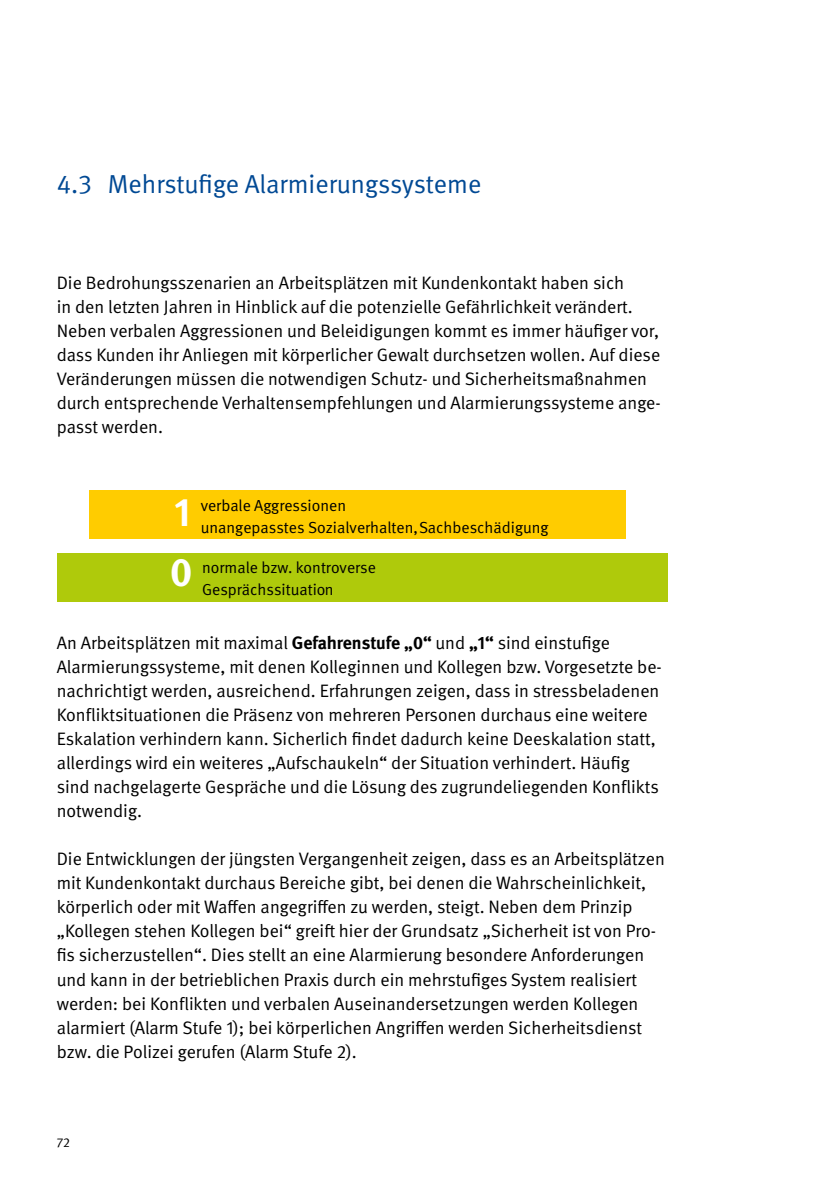
<style>
.page{position:relative;width:840px;height:1191px;background:#fff}
.page>*{position:absolute;margin:0;border:0;box-sizing:border-box;transform-origin:0 0}
.t1{font:700 40px "DGUV Meta";color:#fff}
.t2{font:26px "DGUV Meta";color:#004994}
.fließ{font:18px/24px "DGUV Meta";color:#000}
.t3{font:16px/22px "DGUV Meta";color:#000}
.t4{font:13px "DGUV Meta";color:#000}
.s1{font-weight:700}
</style>
<div class="page">
<div style="left:57px;top:553px;width:609px;height:48px;background:#afca0b"></div>
<div style="left:90px;top:490px;width:535px;height:49px;background:#fc0"></div>
<p class="t2" style="left:57px;top:169px;width:426px">4.3 Mehrstufige Alarmierungssysteme</p>
<p class="fließ" style="left:57px;top:271px;width:605px">Die Bedrohungsszenarien an Arbeitsplätzen mit Kundenkontakt haben sich<br>in den letzten Jahren in Hinblick auf die potenzielle Gefährlichkeit verändert.<br>Neben verbalen Aggressionen und Beleidigungen kommt es immer häufiger vor, dass Kunden ihr Anliegen mit körperlicher Gewalt durchsetzen wollen. Auf diese Veränderungen müssen die notwendigen Schutz- und Sicherheitsmaßnahmen durch entsprechende Verhaltensempfehlungen und Alarmierungssysteme ange&shy;passt werden.</p>
<h1 class="t1" style="left:174px;top:489px;width:18px">1</h1>
<p class="t3" style="left:200px;top:494px;width:349px">verbale Aggressionen<br>unangepasstes Sozialverhalten, Sachbeschädigung</p>
<h1 class="t1" style="left:170px;top:548px;width:24px">0</h1>
<p class="t3" style="left:202px;top:557px;width:175px">normale bzw. kontroverse<br>Gesprächssituation</p>
<p class="fließ" style="left:57px;top:631px;width:606px">An Arbeitsplätzen mit maximal <span class="s1">Gefahrenstufe „0“</span> und <span class="s1">„1“</span> sind einstufige Alarmierungssysteme, mit denen Kolleginnen und Kollegen bzw. Vorgesetzte be&shy;nachrichtigt werden, ausreichend. Erfahrungen zeigen, dass in stressbeladenen Konfliktsituationen die Präsenz von mehreren Personen durchaus eine weitere Eskalation verhindern kann. Sicherlich findet dadurch keine Deeskalation statt, allerdings wird ein weiteres „Aufschaukeln“ der Situation verhindert. Häufig sind nachgelagerte Gespräche und die Lösung des zugrundeliegenden Konflikts notwendig.</p>
<p class="fließ" style="left:57px;top:847px;width:609px">Die Entwicklungen der jüngsten Vergangenheit zeigen, dass es an Arbeitsplätzen mit Kundenkontakt durchaus Bereiche gibt, bei denen die Wahrscheinlichkeit, körperlich oder mit Waffen angegriffen zu werden, steigt. Neben dem Prinzip „Kollegen stehen Kollegen bei“ greift hier der Grundsatz „Sicherheit ist von Pro&shy;fis sicherzustellen“. Dies stellt an eine Alarmierung besondere Anforderungen und kann in der betrieblichen Praxis durch ein mehrstufiges System realisiert werden: bei Konflikten und verbalen Auseinandersetzungen werden Kollegen alarmiert (Alarm Stufe 1); bei körperlichen Angriffen werden Sicherheitsdienst bzw. die Polizei gerufen (Alarm Stufe 2).</p>
<p class="t4" style="left:57px;top:1135px;width:15px">72</p>
</div>
